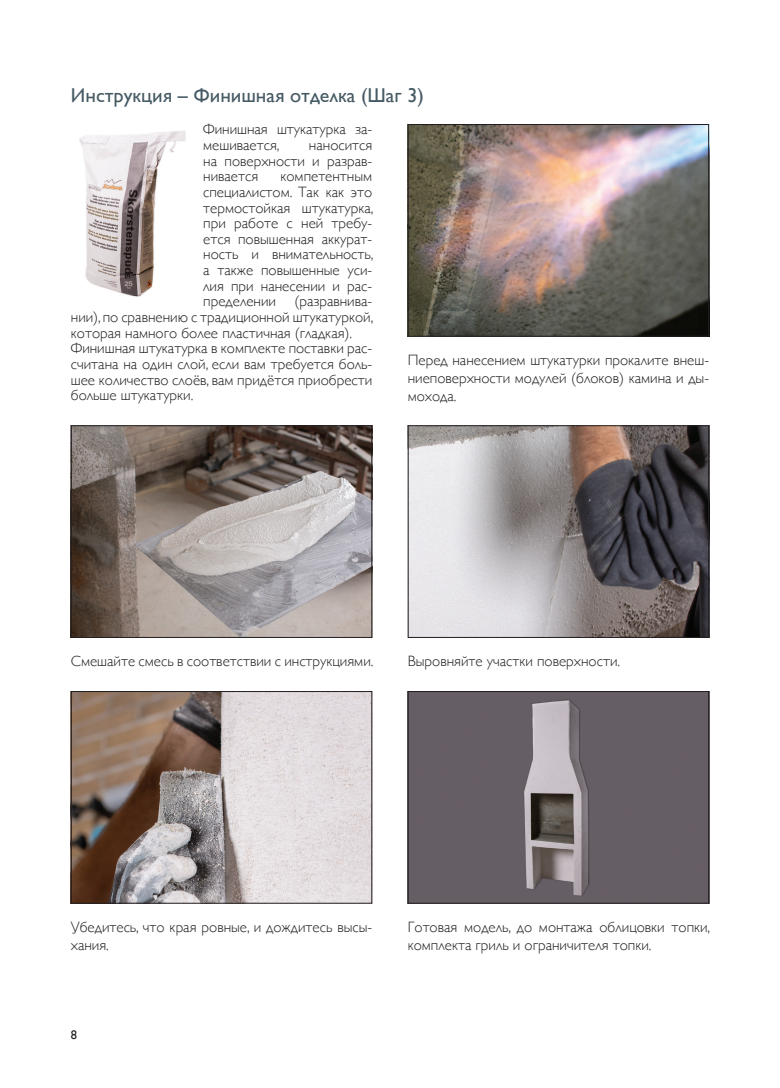
<style>
.page{position:relative;width:780px;height:1088px;background:#fff}
.page>*{position:absolute;margin:0;border:0;box-sizing:border-box;transform-origin:0 0}
.t1{font:20px "Gill Sans";color:#465a64}
.t2{font:300 15px/18px "Gill Sans";color:#231f20}
.t3{font:12.5px "Gill Sans";color:#231f20}
</style>
<div class="page">
<img style="left:409px;top:126px;width:298px;height:209px">
<div style="left:407px;top:124px;width:302px;height:213px;border:1px solid #231f20"></div>
<img style="left:73px;top:427px;width:297px;height:209px">
<div style="left:71px;top:425px;width:301px;height:213px;border:1px solid #231f20"></div>
<img style="left:409px;top:427px;width:298px;height:209px">
<div style="left:407px;top:425px;width:302px;height:213px;border:1px solid #231f20"></div>
<img style="left:73px;top:693px;width:297px;height:209px">
<div style="left:71px;top:691px;width:301px;height:213px;border:1px solid #231f20"></div>
<img style="left:409px;top:693px;width:298px;height:209px">
<div style="left:407px;top:691px;width:302px;height:213px;border:1px solid #231f20"></div>
<img style="left:79px;top:131px;width:107px;height:166px">
<h1 class="t1" style="left:71px;top:84px;width:354px">Инструкция – Финишная отделка (Шаг 3)</h1>
<p class="t2" style="left:203px;top:122px;width:170px;line-height:15.6px">Финишная штукатурка за&shy;мешивается,</p>
<p class="t2" style="left:203px;top:137px;width:170px;line-height:15.6px;text-align:justify;text-indent:106px">наносится на поверхности и разрав&shy;нивается</p>
<p class="t2" style="left:280px;top:167px;width:93px">компетентным</p>
<p class="t2" style="left:203px;top:183px;width:170px">специалистом. Так как это</p>
<p class="t2" style="left:203px;top:199px;width:172px">термостойкая штукатурка,</p>
<p class="t2" style="left:203px;top:214px;width:170px">при работе с ней требу-</p>
<p class="t2" style="left:203px;top:230px;width:170px">ется повышенная аккурат-</p>
<p class="t2" style="left:203px;top:245px;width:172px">ность и внимательность,</p>
<p class="t2" style="left:203px;top:261px;width:170px">а также повышенные уси-</p>
<p class="t2" style="left:203px;top:277px;width:170px">лия при нанесении и рас-</p>
<p class="t2" style="left:203px;top:292px;width:170px">пределении (разравнива-</p>
<p class="t2" style="left:71px;top:308px;width:304px">нии), по сравнению с традиционной штукатуркой,</p>
<p class="t2" style="left:71px;top:324px;width:283px">которая намного более пластичная (гладкая).</p>
<p class="t2" style="left:71px;top:339px;width:303px">Финишная штукатурка в комплекте поставки рас-</p>
<p class="t2" style="left:71px;top:355px;width:303px">считана на один слой, если вам требуется боль-</p>
<p class="t2" style="left:71px;top:370px;width:303px">шее количество слоёв, вам придётся приобрести</p>
<p class="t2" style="left:71px;top:386px;width:124px">больше штукатурки.</p>
<p class="t2" style="left:407px;top:351px;width:303px;text-align:justify">Перед нанесением штукатурки прокалите внеш&shy;ниеповерхности модулей (блоков) камина и ды&shy;мохода.</p>
<p class="t2" style="left:71px;top:652px;width:304px">Смешайте смесь в соответствии с инструкциями.</p>
<p class="t2" style="left:407px;top:652px;width:214px">Выровняйте участки поверхности.</p>
<p class="t2" style="left:71px;top:918px;width:303px">Убедитесь, что края ровные, и дождитесь высы&shy;хания.</p>
<p class="t3" style="left:71px;top:1027px;width:8px">8</p>
<p class="t2" style="left:407px;top:918px;width:304px">Готовая модель, до монтажа облицовки топки, комплекта гриль и ограничителя топки.</p>
</div>
